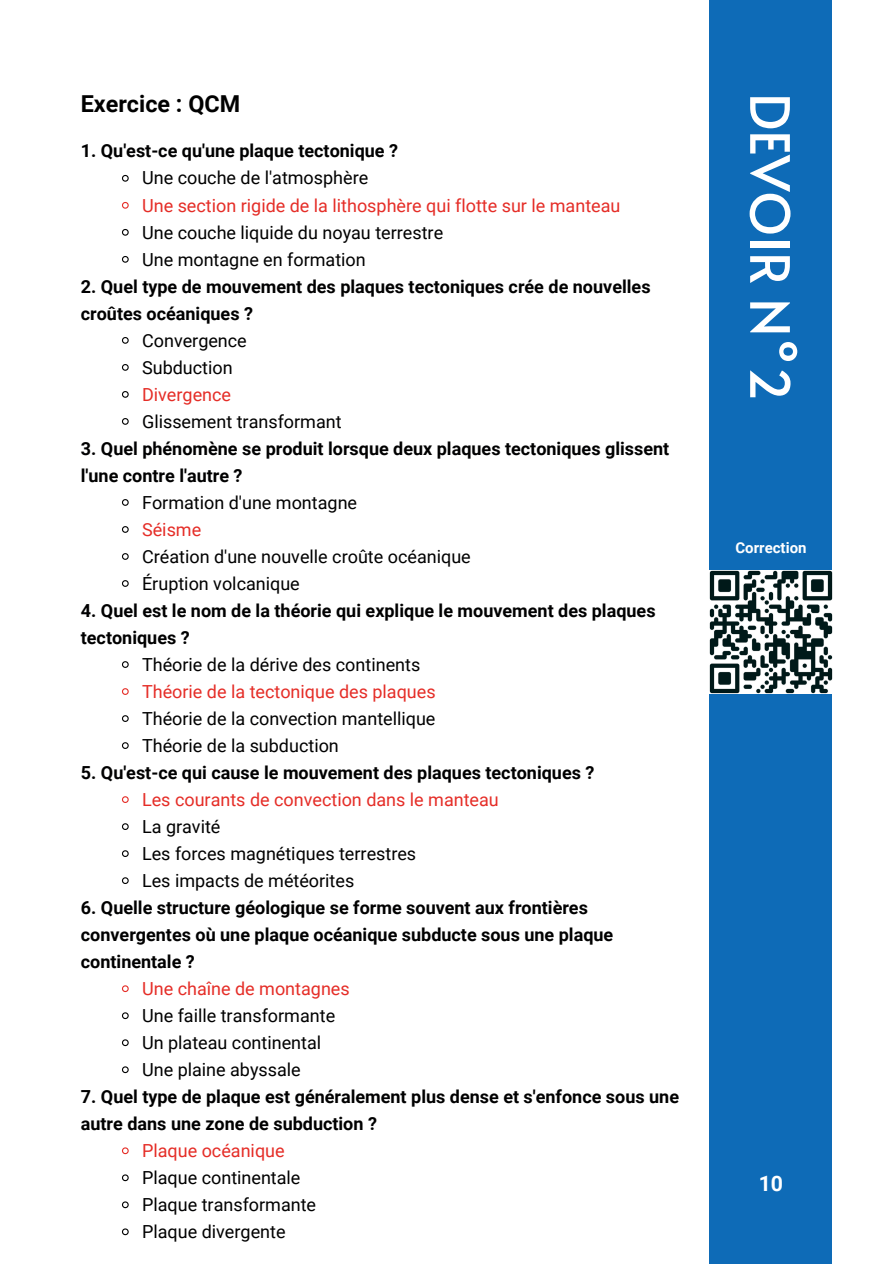
<style>
.page{position:relative;width:894px;height:1264px;background:#fff}
.page>*{position:absolute;margin:0;border:0;box-sizing:border-box;transform-origin:0 0}
.t1{font:54px "Alata";color:#fff}
.t2{font:700 23.4px "Roboto";color:#000}
.t3{font:700 21.3px "Roboto";color:#fff}
.t4{font:700 18px/27px "Roboto";color:#000001}
.t5{font:18px "Roboto";color:#000001}
.t6{font:18px "Roboto";color:#e52d27}
.t7{font:700 15px "Roboto";color:#fff}
</style>
<div class="page">
<div style="left:709px;top:0;width:123px;height:1263px;background:#0e6bb7"></div>
<img style="left:709px;top:570px;width:123px;height:123px">
<svg style="left:122px;top:174px;width:7px;height:8px"></svg>
<svg style="left:122px;top:202px;width:7px;height:7px"></svg>
<svg style="left:122px;top:229px;width:7px;height:7px"></svg>
<svg style="left:122px;top:256px;width:7px;height:7px"></svg>
<svg style="left:122px;top:337px;width:7px;height:7px"></svg>
<svg style="left:122px;top:364px;width:7px;height:7px"></svg>
<svg style="left:122px;top:391px;width:7px;height:7px"></svg>
<svg style="left:122px;top:418px;width:7px;height:7px"></svg>
<svg style="left:122px;top:499px;width:7px;height:7px"></svg>
<svg style="left:122px;top:526px;width:7px;height:7px"></svg>
<svg style="left:122px;top:553px;width:7px;height:7px"></svg>
<svg style="left:122px;top:580px;width:7px;height:7px"></svg>
<svg style="left:122px;top:661px;width:7px;height:7px"></svg>
<svg style="left:122px;top:688px;width:7px;height:7px"></svg>
<svg style="left:122px;top:715px;width:7px;height:7px"></svg>
<svg style="left:122px;top:742px;width:7px;height:7px"></svg>
<svg style="left:122px;top:796px;width:7px;height:7px"></svg>
<svg style="left:122px;top:823px;width:7px;height:7px"></svg>
<svg style="left:122px;top:850px;width:7px;height:7px"></svg>
<svg style="left:122px;top:877px;width:7px;height:7px"></svg>
<svg style="left:122px;top:985px;width:7px;height:7px"></svg>
<svg style="left:122px;top:1012px;width:7px;height:7px"></svg>
<svg style="left:122px;top:1039px;width:7px;height:7px"></svg>
<svg style="left:122px;top:1066px;width:7px;height:7px"></svg>
<svg style="left:122px;top:1147px;width:7px;height:7px"></svg>
<svg style="left:122px;top:1174px;width:7px;height:7px"></svg>
<svg style="left:122px;top:1201px;width:7px;height:7px"></svg>
<svg style="left:122px;top:1228px;width:7px;height:7px"></svg>
<p class="t2" style="left:81px;top:91px;width:161px">Exercice : QCM</p>
<h2 class="t4" style="left:81px;top:138px;width:318px">1. Qu'est-ce qu'une plaque tectonique ?</h2>
<h3 class="t5" style="left:142px;top:168px;width:228px">Une couche de l'atmosphère</h3>
<p class="t6" style="left:142px;top:195px;width:479px">Une section rigide de la lithosphère qui flotte sur le manteau</p>
<p class="t5" style="left:142px;top:222px;width:302px">Une couche liquide du noyau terrestre</p>
<p class="t5" style="left:142px;top:249px;width:225px">Une montagne en formation</p>
<p class="t4" style="left:81px;top:273px;width:571px">2. Quel type de mouvement des plaques tectoniques crée de nouvelles croûtes océaniques ?</p>
<h3 class="t5" style="left:142px;top:330px;width:106px">Convergence</h3>
<p class="t5" style="left:142px;top:357px;width:92px">Subduction</p>
<p class="t6" style="left:142px;top:384px;width:90px">Divergence</p>
<p class="t5" style="left:142px;top:411px;width:201px">Glissement transformant</p>
<p class="t4" style="left:81px;top:435px;width:590px">3. Quel phénomène se produit lorsque deux plaques tectoniques glissent l'une contre l'autre ?</p>
<h3 class="t5" style="left:142px;top:492px;width:216px">Formation d'une montagne</h3>
<p class="t6" style="left:142px;top:519px;width:61px">Séisme</p>
<p class="t5" style="left:142px;top:546px;width:330px">Création d'une nouvelle croûte océanique</p>
<p class="t5" style="left:142px;top:573px;width:159px">Éruption volcanique</p>
<p class="t4" style="left:81px;top:597px;width:576px">4. Quel est le nom de la théorie qui explique le mouvement des plaques tectoniques ?</p>
<h3 class="t5" style="left:142px;top:654px;width:279px">Théorie de la dérive des continents</h3>
<p class="t6" style="left:142px;top:681px;width:295px">Théorie de la tectonique des plaques</p>
<p class="t5" style="left:142px;top:708px;width:295px">Théorie de la convection mantellique</p>
<p class="t5" style="left:142px;top:735px;width:198px">Théorie de la subduction</p>
<p class="t4" style="left:81px;top:759px;width:515px">5. Qu'est-ce qui cause le mouvement des plaques tectoniques ?</p>
<h3 class="t6" style="left:142px;top:789px;width:358px">Les courants de convection dans le manteau</h3>
<p class="t5" style="left:142px;top:816px;width:80px">La gravité</p>
<p class="t5" style="left:142px;top:843px;width:275px">Les forces magnétiques terrestres</p>
<p class="t5" style="left:142px;top:870px;width:214px">Les impacts de météorites</p>
<p class="t4" style="left:81px;top:894px;width:534px">6. Quelle structure géologique se forme souvent aux frontières convergentes où une plaque océanique subducte sous une plaque continentale ?</p>
<h3 class="t6" style="left:142px;top:978px;width:209px">Une chaîne de montagnes</h3>
<p class="t5" style="left:142px;top:1005px;width:194px">Une faille transformante</p>
<p class="t5" style="left:142px;top:1032px;width:180px">Un plateau continental</p>
<p class="t5" style="left:142px;top:1059px;width:160px">Une plaine abyssale</p>
<p class="t4" style="left:81px;top:1083px;width:599px">7. Quel type de plaque est généralement plus dense et s'enfonce sous une autre dans une zone de subduction ?</p>
<h3 class="t6" style="left:142px;top:1140px;width:144px">Plaque océanique</h3>
<p class="t5" style="left:142px;top:1167px;width:160px">Plaque continentale</p>
<p class="t5" style="left:142px;top:1194px;width:175px">Plaque transformante</p>
<p class="t5" style="left:142px;top:1221px;width:145px">Plaque divergente</p>
<p class="t1" style="left:809px;top:93px;width:310px;rotate:90deg">DEVOIR N°2</p>
<p class="t7" style="left:735px;top:538px;width:73px">Correction</p>
<p class="t3" style="left:758px;top:1171px;width:26px">10</p>
</div>
